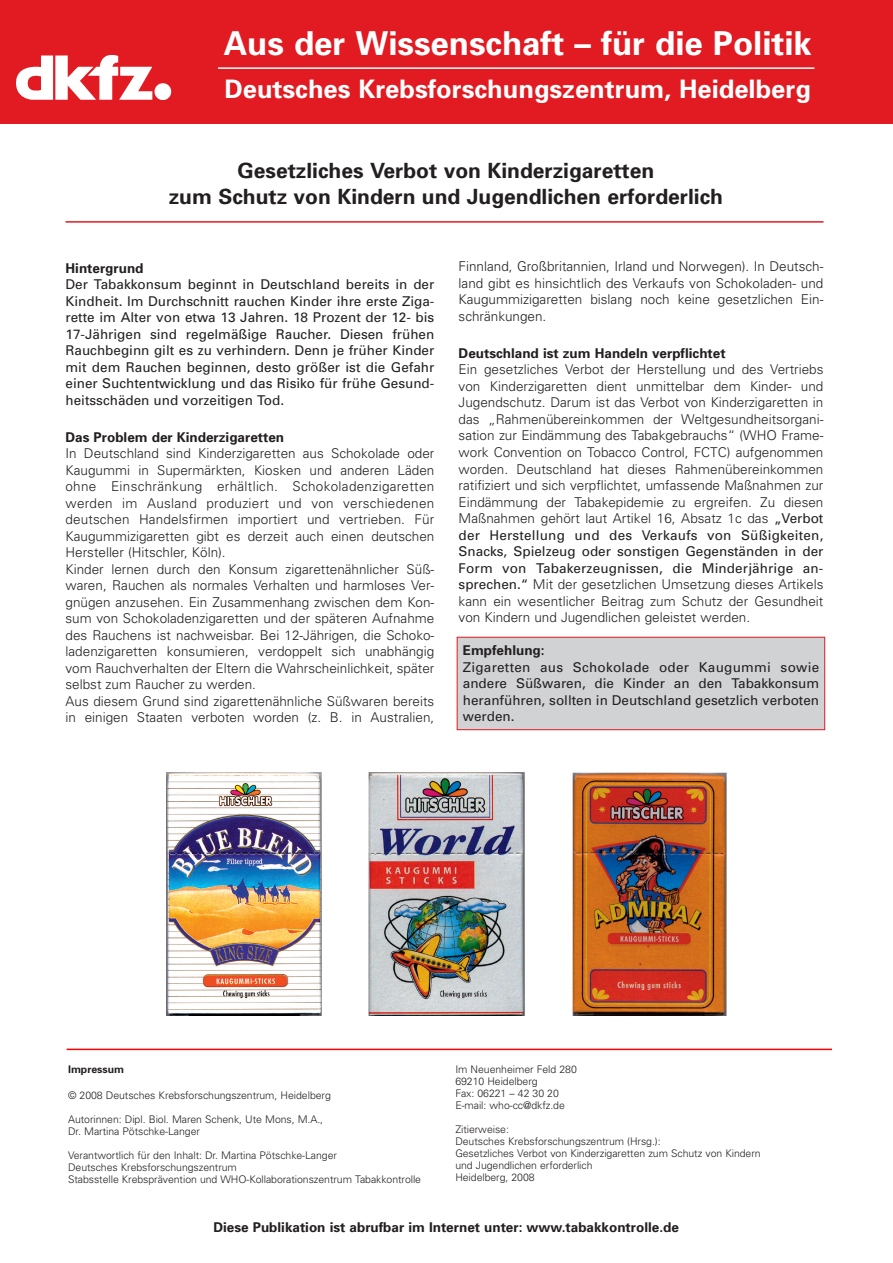
<style>
.page{position:relative;width:893px;height:1263px;background:#fff}
.page>*{position:absolute;margin:0;border:0;box-sizing:border-box;transform-origin:0 0}
.t1{font:700 33px "Univers";color:#fff}
.t2{font:700 25.5px "Univers";color:#fff}
.t3{font:700 21px/25.5px "Univers";color:#231f20;text-align:center}
.t4{font:300 13.5px/16.5px "Univers";color:#231f20;text-align:justify}
.t5{font:13.5px/16.5px "Univers";color:#231f20;text-align:justify}
.t6{font:700 13.5px "Univers";color:#231f20}
.t7{font:300 10.5px/12px "Univers";letter-spacing:-.005em;color:#231f20}
.t8{font:700 10.5px "Univers";color:#231f20}
.s1{font-weight:400}
</style>
<div class="page">
<div style="left:457px;top:637px;width:367px;height:92px;background:#d1d2d4"></div>
<div style="left:457px;top:637px;width:368px;height:93px;border:1px solid #e21a21"></div>
<div style="left:0;top:0;width:893px;height:124px;background:#e21a21"></div>
<img style="left:17px;top:55px;width:155px;height:45px">
<hr style="left:218px;top:67px;width:596px;height:2px;background:#fff">
<hr style="left:65px;top:221px;width:758px;height:2px;background:#e21a21">
<hr style="left:67px;top:1049px;width:765px;height:1px;background:#f00">
<img style="left:167px;top:772px;width:560px;height:243px">
<h1 class="t1" style="left:223px;top:31px;width:590px">Aus der Wissenschaft – für die Politik</h1>
<h2 class="t2" style="left:224px;top:80px;width:588px">Deutsches Krebsforschungszentrum, Heidelberg</h2>
<h3 class="t3" style="left:169px;top:160px;width:556px">Gesetzliches Verbot von Kinderzigaretten<br>zum Schutz von Kindern und Jugendlichen erforderlich</h3>
<p class="t6" style="left:66px;top:263px;width:79px">Hintergrund</p>
<p class="t5" style="left:66px;top:277px;width:370px">Der Tabakkonsum beginnt in Deutschland bereits in der Kindheit. Im Durchschnitt rauchen Kinder ihre erste Ziga&shy;rette im Alter von etwa 13 Jahren. 18 Prozent der 12- bis 17-Jährigen sind regelmäßige Raucher. Diesen frühen Rauchbeginn gilt es zu verhindern. Denn je früher Kinder mit dem Rauchen beginnen, desto größer ist die Gefahr einer Suchtentwicklung und das Risiko für frühe Gesund&shy;heitsschäden und vorzeitigen Tod.</p>
<p class="t6" style="left:66px;top:432px;width:220px">Das Problem der Kinderzigaretten</p>
<p class="t4" style="left:66px;top:446px;width:370px;text-align:left">In Deutschland sind Kinderzigaretten aus Schokolade oder Kaugummi in Supermärkten, Kiosken und anderen Läden ohne Einschränkung erhältlich. Schokoladenzigaretten werden im Ausland produziert und von verschiedenen deutschen Handelsfirmen importiert und vertrieben. Für Kaugummizigaretten gibt es derzeit auch einen deutschen Hersteller (Hitschler, Köln).<br>Kinder lernen durch den Konsum zigarettenähnlicher Süß&shy;waren, Rauchen als normales Verhalten und harmloses Ver&shy;gnügen anzusehen. Ein Zusammenhang zwischen dem Kon&shy;sum von Schokoladenzigaretten und der späteren Aufnahme des Rauchens ist nachweisbar. Bei 12-Jährigen, die Schoko&shy;ladenzigaretten konsumieren, verdoppelt sich unabhängig vom Rauchverhalten der Eltern die Wahrscheinlichkeit, später selbst zum Raucher zu werden.<br>Aus diesem Grund sind zigarettenähnliche Süßwaren bereits in einigen Staaten verboten worden (z. B. in Australien,</p>
<p class="t4" style="left:459px;top:259px;width:366px">Finnland, Großbritannien, Irland und Norwegen). In Deutsch&shy;land gibt es hinsichtlich des Verkaufs von Schokoladen- und Kaugummizigaretten bislang noch keine gesetzlichen Ein&shy;schränkungen.</p>
<p class="t6" style="left:459px;top:348px;width:269px">Deutschland ist zum Handeln verpflichtet</p>
<p class="t4" style="left:459px;top:363px;width:366px">Ein gesetzliches Verbot der Herstellung und des Vertriebs von Kinderzigaretten dient unmittelbar dem Kinder- und Jugendschutz. Darum ist das Verbot von Kinderzigaretten in das „Rahmenübereinkommen der Weltgesundheitsorgani&shy;sation zur Eindämmung des Tabakgebrauchs“ (WHO Frame&shy;work Convention on Tobacco Control, FCTC) aufgenommen worden. Deutschland hat dieses Rahmenübereinkommen ratifiziert und sich verpflichtet, umfassende Maßnahmen zur Eindämmung der Tabakepidemie zu ergreifen. Zu diesen Maßnahmen gehört laut Artikel 16, Absatz 1c das <span class="s1">„Verbot der Herstellung und des Verkaufs von Süßigkeiten, Snacks, Spielzeug oder sonstigen Gegenständen in der Form von Tabakerzeugnissen, die Minderjährige an&shy;sprechen.“</span> Mit der gesetzlichen Umsetzung dieses Artikels kann ein wesentlicher Beitrag zum Schutz der Gesundheit von Kindern und Jugendlichen geleistet werden.</p>
<p class="t6" style="left:463px;top:645px;width:83px">Empfehlung:</p>
<p class="t5" style="left:463px;top:660px;width:358px">Zigaretten aus Schokolade oder Kaugummi sowie andere Süßwaren, die Kinder an den Tabakkonsum heranführen, sollten in Deutschland gesetzlich verboten werden.</p>
<p class="t7" style="left:455px;top:1064px;width:123px">Im Neuenheimer Feld 280<br>69210 Heidelberg<br>Fax: 06221 – 42 30 20<br>E-mail: who-cc@dkfz.de</p>
<p class="t7" style="left:455px;top:1124px;width:307px">Zitierweise:<br>Deutsches Krebsforschungszentrum (Hrsg.):<br>Gesetzliches Verbot von Kinderzigaretten zum Schutz von Kindern und Jugendlichen erforderlich<br>Heidelberg, 2008</p>
<p class="t6" style="left:213px;top:1222px;width:467px">Diese Publikation ist abrufbar im Internet unter: www.tabakkontrolle.de</p>
<p class="t8" style="left:68px;top:1066px;width:57px">Impressum</p>
<p class="t7" style="left:68px;top:1090px;width:264px">© 2008 Deutsches Krebsforschungszentrum, Heidelberg</p>
<p class="t7" style="left:68px;top:1114px;width:257px">Autorinnen: Dipl. Biol. Maren Schenk, Ute Mons, M.A.,<br>Dr. Martina Pötschke-Langer</p>
<p class="t7" style="left:68px;top:1150px;width:355px">Verantwortlich für den Inhalt: Dr. Martina Pötschke-Langer<br>Deutsches Krebsforschungszentrum<br>Stabsstelle Krebsprävention und WHO-Kollaborationszentrum Tabakkontrolle</p>
</div>
